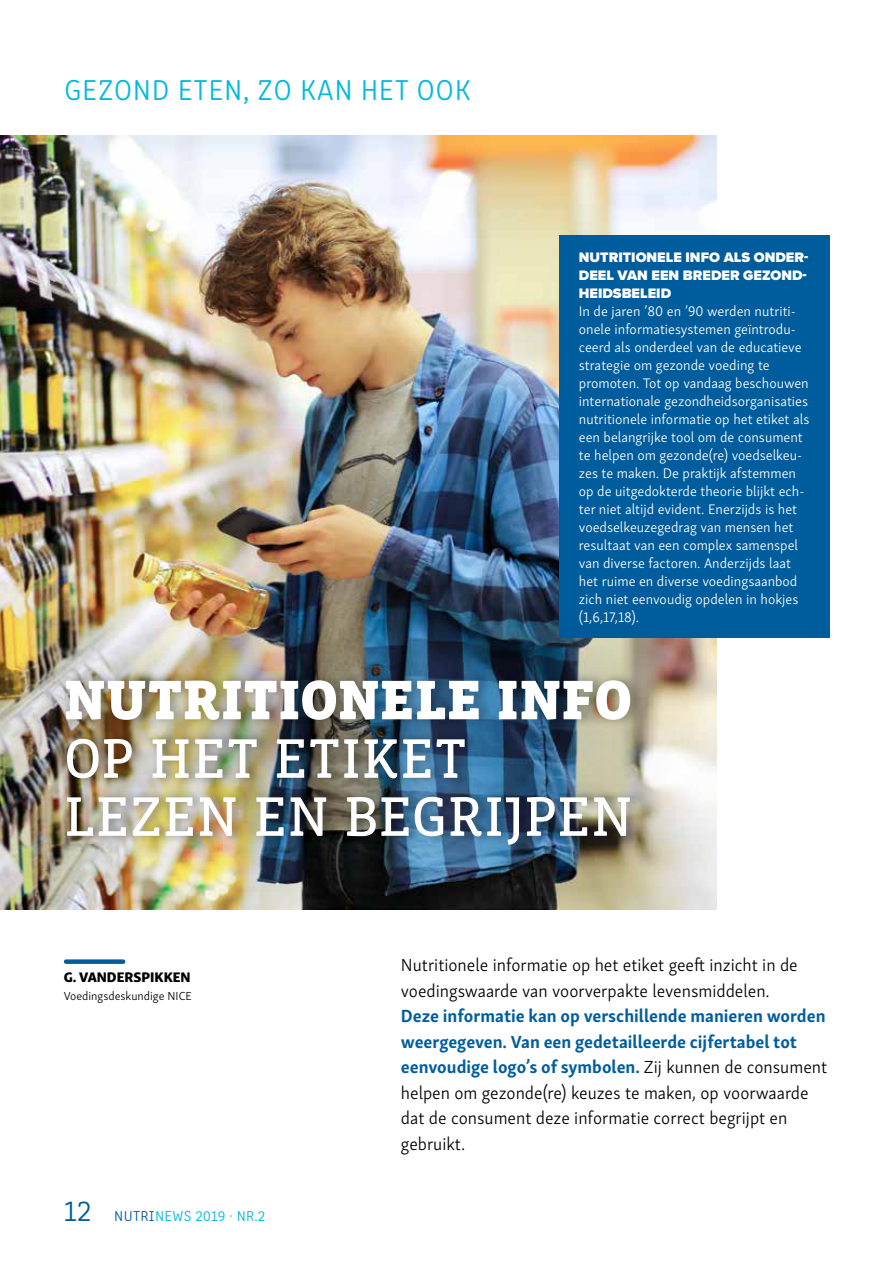
<style>
.page{position:relative;width:893px;height:1263px;background:#fff}
.page>*{position:absolute;margin:0;border:0;box-sizing:border-box;transform-origin:0 0}
.t1{font:57px/58.1px "Vista Slab OTCE";color:#fff}
.t2{font:900 57px "Vista Slab OTCE";letter-spacing:.01em;color:#fff}
.t3{font:300 30px "Clone Rounded";letter-spacing:.02em;color:#00b9dc}
.t4{font:700 18px/25.5px "Skolar Sans";color:#005d9d}
.t5{font:300 18px/25.5px "Skolar Sans";color:#000}
.t6{font:300 15px "Clone Rounded";letter-spacing:.02em;color:#00b9dc}
.t7{font:300 14.25px/18px "Skolar Sans";color:#fff}
.t8{font:900 14.25px/18px "Proxima Nova";color:#fff;text-align:justify}
.t9{font:14.25px "Skolar Sans Eb";color:#000}
.t10{font:300 12px "Skolar Sans";color:#000}
.s1{font-size:30px;color:#005d9d}
.s2{color:#005d9d}
.s3{font-weight:300;color:#000}
</style>
<div class="page">
<img style="left:0;top:136px;width:717px;height:774px">
<div style="left:559px;top:235px;width:270px;height:402px;background:#005d9d"></div>
<div style="left:0;top:601px;width:705px;height:314px;background:#000;opacity:.5"></div>
<div style="left:66px;top:959px;width:57px;height:5px;background:#005d9d"></div>
<h2 class="t3" style="left:64px;top:68px;width:408px">GEZOND ETEN, ZO KAN HET OOK</h2>
<p class="t8" style="left:579px;top:249px;width:231px">NUTRITIONELE INFO ALS ONDER-DEEL VAN EEN BREDER GEZOND-HEIDSBELEID</p>
<p class="t7" style="left:579px;top:301px;width:232px">In de jaren ’80 en ’90 werden nutriti&shy;onele informatiesystemen geïntrodu&shy;ceerd als onderdeel van de educatieve strategie om gezonde voeding te promoten. Tot op vandaag beschouwen internationale gezondheidsorganisaties nutritionele informatie op het etiket als een belangrijke tool om de consument te helpen om gezonde(re) voedselkeu&shy;zes te maken. De praktijk afstemmen op de uitgedokterde theorie blijkt ech&shy;ter niet altijd evident. Enerzijds is het voedselkeuzegedrag van mensen het resultaat van een complex samenspel van diverse factoren. Anderzijds laat het ruime en diverse voedingsaanbod zich niet eenvoudig opdelen in hokjes (1,6,17,18).</p>
<h1 class="t2" style="left:64px;top:667px;width:570px">NUTRITIONELE INFO</h1>
<h1 class="t1" style="left:64px;top:729px;width:570px">OP HET ETIKET<br>LEZEN EN BEGRIJPEN</h1>
<p class="t9" style="left:64px;top:965px;width:128px">G. VANDERSPIKKEN</p>
<p class="t10" style="left:64px;top:987px;width:130px">Voedingsdeskundige NICE</p>
<p class="t6" style="left:64px;top:1205px;width:203px"><span class="s1">12</span> <span class="s2">NUTRI</span>NEWS 2019 · NR.2</p>
<p class="t5" style="left:401px;top:951px;width:398px">Nutritionele informatie op het etiket geeft inzicht in de voedingswaarde van voorverpakte levensmiddelen.</p>
<p class="t4" style="left:401px;top:1002px;width:428px">Deze informatie kan op verschillende manieren worden weergegeven. Van een gedetailleerde cijfertabel tot eenvoudige logo’s of symbolen. <span class="s3">Zij kunnen de consument helpen om gezonde(re) keuzes te maken, op voorwaarde dat de consument deze informatie correct begrijpt en gebruikt.</span></p>
</div>
